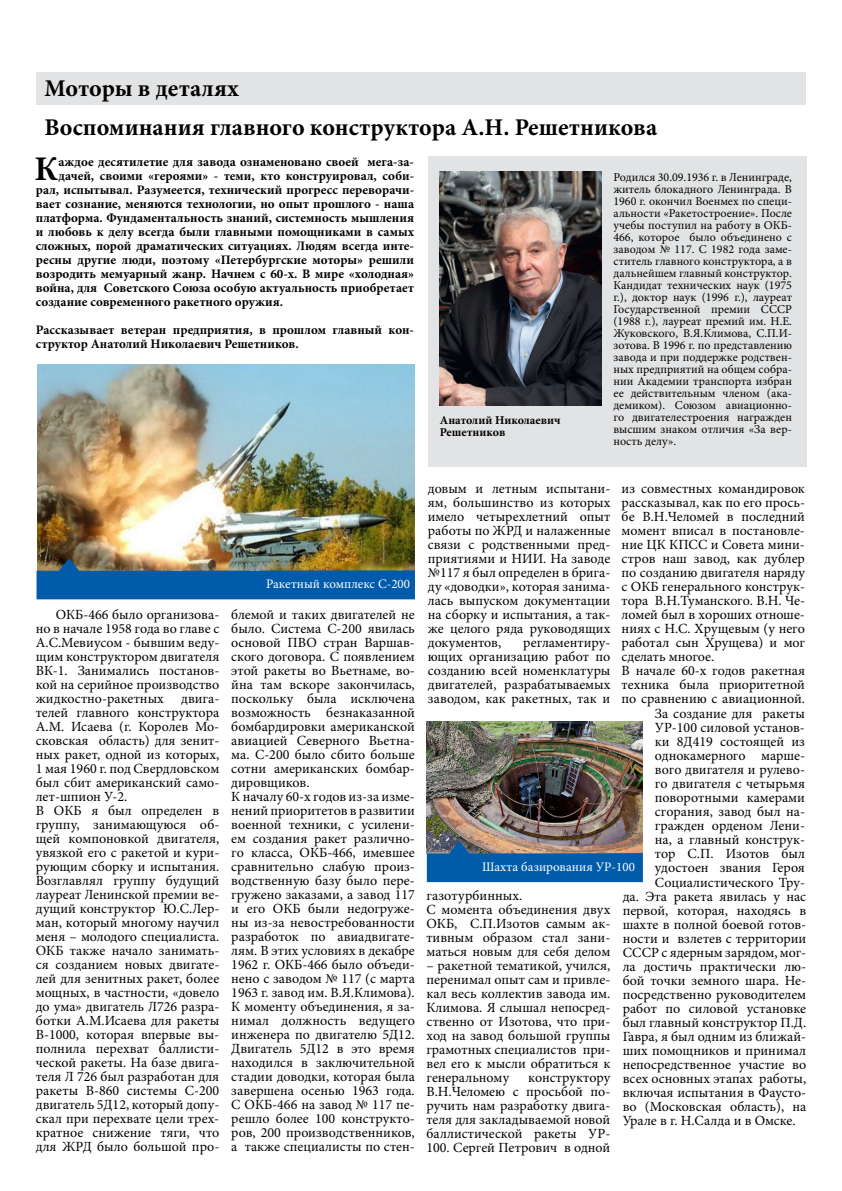
<style>
.page{position:relative;width:842px;height:1191px;background:#fff}
.page>*{position:absolute;margin:0;border:0;box-sizing:border-box;transform-origin:0 0}
.t1{font:700 34.5px "Minion Pro";color:#000}
.t2{font:700 24px "Minion Pro";color:#000}
.t3{font:14px/14px "Minion Pro";color:#000;text-align:justify}
.t4{font:700 13px/14px "Minion Pro";color:#000}
.t5{font:13px "Minion Pro";color:#fff}
.t6{font:12px/12px "Minion Pro";color:#000;text-align:justify}
.t7{font:700 12px/12px "Minion Pro";color:#000}
</style>
<div class="page">
<div style="left:37px;top:72px;width:769px;height:32px;background:#e2e3e4"></div>
<div style="left:428px;top:156px;width:378px;height:311px;background:#e2e3e4"></div>
<img style="left:440px;top:171px;width:161px;height:234px">
<img style="left:37px;top:365px;width:378px;height:193px">
<img style="left:427px;top:721px;width:216px;height:120px">
<img style="left:37px;top:558px;width:378px;height:41px">
<svg style="left:427px;top:841px;width:216px;height:41px;background:#2f679b"></svg>
<h2 class="t2" style="left:45px;top:71px;width:196px">Моторы в деталях</h2>
<h2 class="t2" style="left:45px;top:111px;width:614px">Воспоминания главного конструктора А.Н. Решетникова</h2>
<p class="t6" style="left:613px;top:171px;width:180px">Родился 30.09.1936 г. в Ленинграде, житель блокадного Ленинграда. В 1960 г. окончил Военмех по специ&shy;альности «Ракетостроение». После учебы поступил на работу в ОКБ-466, которое было объединено с заводом № 117. С 1982 года заме&shy;ститель главного конструктора, а в дальнейшем главный конструктор.<br>Кандидат технических наук (1975 г.), доктор наук (1996 г.), лауреат Государственной премии СССР (1988 г.), лауреат премий им. Н.Е.<br>Жуковского, В.Я.Климова, С.П.И&shy;зотова. В 1996 г. по представлению завода и при поддержке родствен&shy;ных предприятий на общем собра&shy;нии Академии транспорта избран ее действительным членом (ака&shy;демиком). Союзом авиационно&shy;го двигателестроения награжден высшим знаком отличия «За вер&shy;ность делу».</p>
<h1 class="t1" style="left:35px;top:144px;width:25px">К</h1>
<p class="t4" style="left:58px;top:155px;width:357px">аждое десятилетие для завода ознаменовано своей мега-за-</p>
<p class="t4" style="left:58px;top:169px;width:357px">дачей, своими «героями» - теми, кто конструировал, соби-</p>
<p class="t4" style="left:36px;top:183px;width:380px">рал, испытывал. Разумеется, технический прогресс переворачи-</p>
<p class="t4" style="left:36px;top:197px;width:380px">вает сознание, меняются технологии, но опыт прошлого - наша</p>
<p class="t4" style="left:36px;top:211px;width:380px">платформа. Фундаментальность знаний, системность мышления</p>
<p class="t4" style="left:36px;top:225px;width:380px">и любовь к делу всегда были главными помощниками в самых</p>
<p class="t4" style="left:36px;top:239px;width:380px">сложных, порой драматических ситуациях. Людям всегда инте-</p>
<p class="t4" style="left:36px;top:253px;width:380px">ресны другие люди, поэтому «Петербургские моторы» решили</p>
<p class="t4" style="left:36px;top:267px;width:380px">возродить мемуарный жанр. Начнем с 60-х. В мире «холодная»</p>
<p class="t4" style="left:36px;top:281px;width:380px">война, для Советского Союза особую актуальность приобретает</p>
<p class="t4" style="left:36px;top:295px;width:249px">создание современного ракетного оружия.</p>
<p class="t4" style="left:36px;top:323px;width:380px">Рассказывает ветеран предприятия, в прошлом главный кон&shy;структор Анатолий Николаевич Решетников.</p>
<p class="t7" style="left:440px;top:414px;width:122px">Анатолий Николаевич<br>Решетников</p>
<p class="t5" style="left:266px;top:574px;width:146px">Ракетный комплекс С-200</p>
<p class="t3" style="left:36px;top:607px;width:185px;text-align:left;text-indent:20px">ОКБ-466 было организова&shy;но в начале 1958 года во главе с<br>А.С.Мевиусом - бывшим веду&shy;щим конструктором двигателя<br>ВК-1. Занимались постанов&shy;кой на серийное производство жидкостно-ракетных двига&shy;телей главного конструктора<br>А.М. Исаева (г. Королев Мо&shy;сковская область) для зенит&shy;ных ракет, одной из которых,<br>1 мая 1960 г. под Свердловском был сбит американский само&shy;лет-шпион У-2.<br>В ОКБ я был определен в группу, занимающуюся об&shy;щей компоновкой двигателя, увязкой его с ракетой и кури&shy;рующим сборку и испытания.<br>Возглавлял группу будущий лауреат Ленинской премии ве&shy;дущий конструктор Ю.С.Лер&shy;ман, который многому научил меня – молодого специалиста.<br>ОКБ также начало занимать&shy;ся созданием новых двигате&shy;лей для зенитных ракет, более мощных, в частности, «довело до ума» двигатель Л726 разра&shy;ботки А.М.Исаева для ракеты<br>В-1000, которая впервые вы&shy;полнила перехват баллисти&shy;ческой ракеты. На базе двига&shy;теля Л 726 был разработан для ракеты В-860 системы С-200 двигатель 5Д12, который допу&shy;скал при перехвате цели трех&shy;кратное снижение тяги, что для ЖРД было большой про-</p>
<p class="t3" style="left:231px;top:607px;width:185px;text-align:left">блемой и таких двигателей не было. Система С-200 явилась основой ПВО стран Варшав&shy;ского договора. С появлением этой ракеты во Вьетнаме, во&shy;йна там вскоре закончилась, поскольку была исключена возможность безнаказанной бомбардировки американской авиацией Северного Вьетна&shy;ма. С-200 было сбито больше сотни американских бомбар&shy;дировщиков.<br>К началу 60-х годов из-за изме&shy;нений приоритетов в развитии военной техники, с усилени&shy;ем создания ракет различно&shy;го класса, ОКБ-466, имевшее сравнительно слабую произ&shy;водственную базу было пере&shy;гружено заказами, а завод 117 и его ОКБ были недогруже&shy;ны из-за невостребованности разработок по авиадвигате&shy;лям. В этих условиях в декабре<br>1962 г. ОКБ-466 было объеди&shy;нено с заводом № 117 (с марта<br>1963 г. завод им. В.Я.Климова).<br>К моменту объединения, я за&shy;нимал должность ведущего инженера по двигателю 5Д12.<br>Двигатель 5Д12 в это время находился в заключительной стадии доводки, которая была завершена осенью 1963 года.<br>С ОКБ-466 на завод № 117 пе&shy;решло более 100 конструкто&shy;ров, 200 производственников, а также специалисты по стен-</p>
<p class="t3" style="left:622px;top:482px;width:185px">из совместных командировок</p>
<p class="t3" style="left:622px;top:496px;width:185px">рассказывал, как по его прось-</p>
<p class="t3" style="left:622px;top:510px;width:185px">бе В.Н.Челомей в последний</p>
<p class="t3" style="left:622px;top:524px;width:185px">момент вписал в постановле-</p>
<p class="t3" style="left:622px;top:538px;width:185px">ние ЦК КПСС и Совета мини-</p>
<p class="t3" style="left:622px;top:552px;width:185px">стров наш завод, как дублер</p>
<p class="t3" style="left:622px;top:566px;width:185px">по созданию двигателя наряду</p>
<p class="t3" style="left:622px;top:580px;width:185px">с ОКБ генерального конструк-</p>
<p class="t3" style="left:622px;top:594px;width:185px">тора В.Н.Туманского. В.Н. Че-</p>
<p class="t3" style="left:622px;top:608px;width:185px">ломей был в хороших отноше-</p>
<p class="t3" style="left:622px;top:622px;width:185px">ниях с Н.С. Хрущевым (у него</p>
<p class="t3" style="left:622px;top:636px;width:185px">работал сын Хрущева) и мог</p>
<p class="t3" style="left:622px;top:650px;width:94px">сделать многое.</p>
<p class="t3" style="left:622px;top:664px;width:185px">В начале 60-х годов ракетная</p>
<p class="t3" style="left:622px;top:678px;width:185px">техника была приоритетной</p>
<p class="t3" style="left:622px;top:692px;width:185px">по сравнению с авиационной.</p>
<p class="t3" style="left:655px;top:707px;width:152px">За создание для ракеты</p>
<p class="t3" style="left:655px;top:721px;width:152px">УР-100 силовой установ-</p>
<p class="t3" style="left:655px;top:735px;width:152px">ки 8Д419 состоящей из</p>
<p class="t3" style="left:655px;top:749px;width:152px">однокамерного марше-</p>
<p class="t3" style="left:655px;top:763px;width:152px">вого двигателя и рулево-</p>
<p class="t3" style="left:655px;top:777px;width:152px">го двигателя с четырьмя</p>
<p class="t3" style="left:655px;top:791px;width:152px">поворотными камерами</p>
<p class="t3" style="left:655px;top:805px;width:152px">сгорания, завод был на-</p>
<p class="t3" style="left:655px;top:819px;width:152px">гражден орденом Лени-</p>
<p class="t3" style="left:655px;top:833px;width:152px">на, а главный конструк-</p>
<p class="t3" style="left:655px;top:847px;width:152px">тор С.П. Изотов был</p>
<p class="t3" style="left:655px;top:861px;width:152px">удостоен звания Героя</p>
<p class="t3" style="left:655px;top:875px;width:152px">Социалистического Тру-</p>
<p class="t3" style="left:623px;top:889px;width:185px">да. Эта ракета явилась у нас</p>
<p class="t3" style="left:623px;top:903px;width:185px">первой, которая, находясь в</p>
<p class="t3" style="left:623px;top:917px;width:185px">шахте в полной боевой готов-</p>
<p class="t3" style="left:623px;top:931px;width:185px">ности и взлетев с территории</p>
<p class="t3" style="left:623px;top:945px;width:185px">СССР с ядерным зарядом, мог-</p>
<p class="t3" style="left:623px;top:959px;width:185px">ла достичь практически лю-</p>
<p class="t3" style="left:623px;top:973px;width:185px">бой точки земного шара. Не-</p>
<p class="t3" style="left:623px;top:987px;width:185px">посредственно руководителем</p>
<p class="t3" style="left:623px;top:1001px;width:185px">работ по силовой установке</p>
<p class="t3" style="left:623px;top:1015px;width:185px">был главный конструктор П.Д.</p>
<p class="t3" style="left:623px;top:1029px;width:185px">Гавра, я был одним из ближай-</p>
<p class="t3" style="left:623px;top:1043px;width:185px">ших помощников и принимал</p>
<p class="t3" style="left:623px;top:1057px;width:185px">непосредственное участие во</p>
<p class="t3" style="left:623px;top:1071px;width:185px">всех основных этапах работы,</p>
<p class="t3" style="left:623px;top:1085px;width:185px">включая испытания в Фаусто-</p>
<p class="t3" style="left:623px;top:1099px;width:185px">во (Московская область), на</p>
<p class="t3" style="left:623px;top:1113px;width:175px">Урале в г. Н.Салда и в Омске.</p>
<p class="t3" style="left:428px;top:482px;width:184px">довым и летным испытани&shy;ям, большинство из которых имело четырехлетний опыт работы по ЖРД и налаженные связи с родственными пред&shy;приятиями и НИИ. На заводе №117 я был определен в брига&shy;ду «доводки», которая занима&shy;лась выпуском документации на сборку и испытания, а так&shy;же целого ряда руководящих документов,</p>
<p class="t3" style="left:428px;top:636px;width:184px;text-indent:95px">регламентиру&shy;ющих организацию работ по созданию всей номенклатуры двигателей, разрабатываемых заводом, как ракетных, так и</p>
<p class="t5" style="left:482px;top:858px;width:154px">Шахта базирования УР-100</p>
<p class="t3" style="left:426px;top:889px;width:185px;text-align:left">газотурбинных.<br>С момента объединения двух<br>ОКБ, С.П.Изотов самым ак&shy;тивным образом стал зани&shy;маться новым для себя делом</p>
<p class="t3" style="left:426px;top:959px;width:185px">– ракетной тематикой, учился, перенимал опыт сам и привле&shy;кал весь коллектив завода им.<br>Климова. Я слышал непосред&shy;ственно от Изотова, что при&shy;ход на завод большой группы грамотных специалистов при&shy;вел его к мысли обратиться к генеральному</p>
<p class="t3" style="left:426px;top:1071px;width:185px;text-indent:102px">конструктору В.Н.Челомею с просьбой по&shy;ручить нам разработку двига&shy;теля для закладываемой новой баллистической ракеты УР-100. Сергей Петрович в одной</p>
</div>
